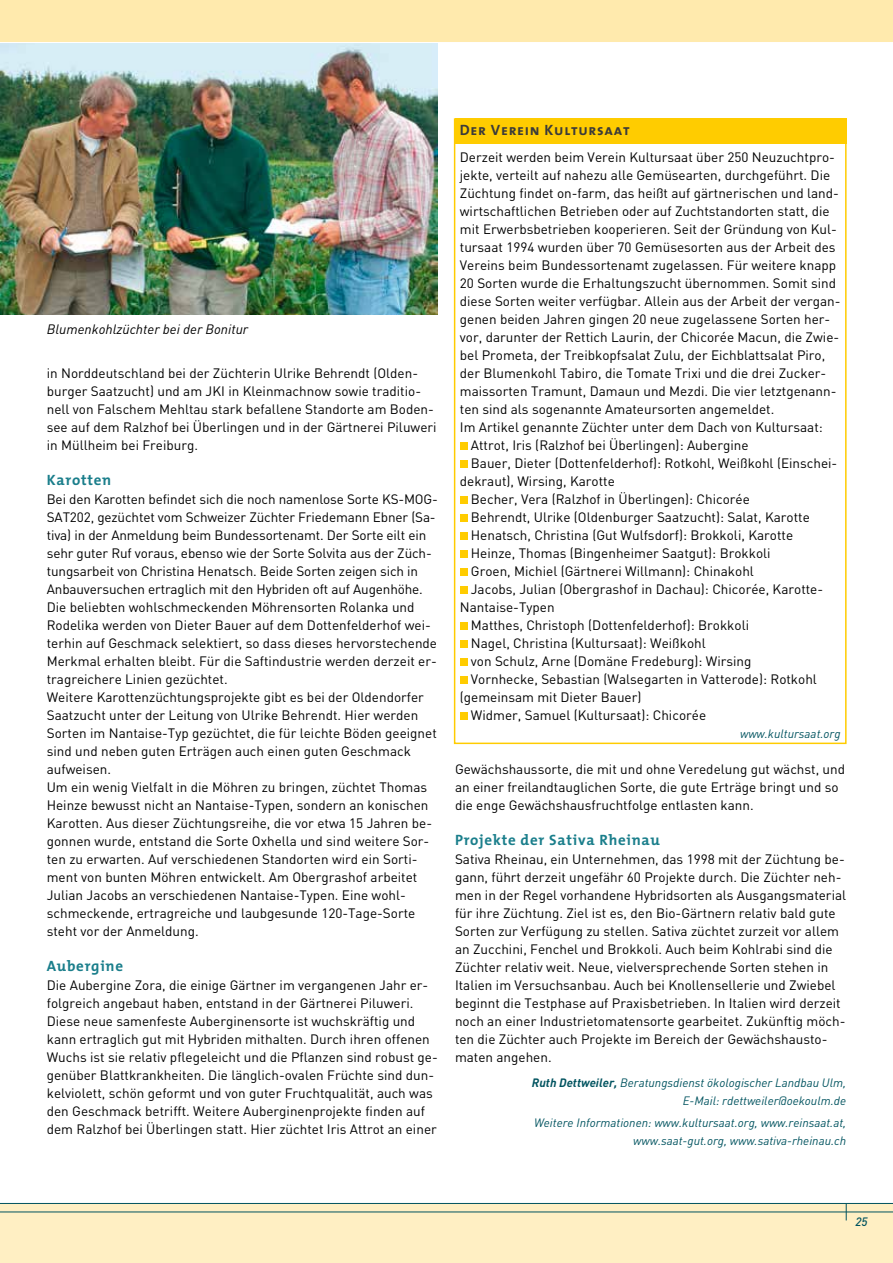
<style>
.page{position:relative;width:893px;height:1263px;background:#fff}
.page>*{position:absolute;margin:0;border:0;box-sizing:border-box;transform-origin:0 0}
.t1{font:700 15px "The Mix";letter-spacing:.05em;color:#1a7e8b}
.t2{font:15px "The Mix Bold Caps";letter-spacing:.05em;color:#3b3b3a}
.t3{font:13.5px/18px "DIN";color:#000}
.t4{font:italic 13.5px "DIN";color:#000}
.t5{font:italic 12px/18px "DIN";color:#00535f;text-align:right}
.t6{font:italic 500 12px "DIN";color:#00535f}
.s1{font-weight:700}
</style>
<div class="page">
<div style="left:455px;top:118px;width:391px;height:26px;background:#fc0"></div>
<img style="left:0;top:43px;width:438px;height:272px">
<div style="left:0;top:1203px;width:893px;height:60px;background:#ffefc3"></div>
<svg style="left:846px;top:1204px;width:1px;height:16px"></svg>
<hr style="left:0;top:1203px;width:893px;height:1px;background:#00535f">
<hr style="left:0;top:1211px;width:893px;height:1px;background:#00535f">
<div style="left:0;top:0;width:893px;height:43px;background:#ffeaad"></div>
<div style="left:460px;top:442px;width:7px;height:8px;background:#fc0"></div>
<div style="left:460px;top:460px;width:7px;height:8px;background:#fc0"></div>
<div style="left:460px;top:496px;width:7px;height:8px;background:#fc0"></div>
<div style="left:460px;top:514px;width:7px;height:8px;background:#fc0"></div>
<div style="left:460px;top:532px;width:7px;height:8px;background:#fc0"></div>
<div style="left:460px;top:550px;width:7px;height:8px;background:#fc0"></div>
<div style="left:460px;top:568px;width:7px;height:8px;background:#fc0"></div>
<div style="left:460px;top:586px;width:7px;height:8px;background:#fc0"></div>
<div style="left:460px;top:622px;width:7px;height:8px;background:#fc0"></div>
<div style="left:460px;top:640px;width:7px;height:8px;background:#fc0"></div>
<div style="left:460px;top:658px;width:7px;height:8px;background:#fc0"></div>
<div style="left:460px;top:676px;width:7px;height:8px;background:#fc0"></div>
<div style="left:460px;top:712px;width:7px;height:8px;background:#fc0"></div>
<div style="left:454px;top:118px;width:393px;height:626px;border:2px solid #fc0"></div>
<hr style="left:0;top:42px;width:893px;height:1px;background:#fff">
<p class="t4" style="left:47px;top:321px;width:203px">Blumenkohlzüchter bei der Bonitur</p>
<p class="t3" style="left:47px;top:364px;width:391px">in Norddeutschland bei der Züchterin Ulrike Behrendt (Olden&shy;burger Saatzucht) und am JKI in Kleinmachnow sowie traditio&shy;nell von Falschem Mehltau stark befallene Standorte am Boden&shy;see auf dem Ralzhof bei Überlingen und in der Gärtnerei Piluweri in Müllheim bei Freiburg.</p>
<p class="t1" style="left:47px;top:467px;width:66px">Karotten</p>
<p class="t3" style="left:47px;top:490px;width:393px">Bei den Karotten befindet sich die noch namenlose Sorte KS-MOG-SAT202, gezüchtet vom Schweizer Züchter Friedemann Ebner (Sa&shy;tiva) in der Anmeldung beim Bundessortenamt. Der Sorte eilt ein sehr guter Ruf voraus, ebenso wie der Sorte Solvita aus der Züch&shy;tungsarbeit von Christina Henatsch. Beide Sorten zeigen sich in Anbauversuchen ertraglich mit den Hybriden oft auf Augenhöhe.<br>Die beliebten wohlschmeckenden Möhrensorten Rolanka und Rodelika werden von Dieter Bauer auf dem Dottenfelderhof wei&shy;terhin auf Geschmack selektiert, so dass dieses hervorstechende Merkmal erhalten bleibt. Für die Saftindustrie werden derzeit er&shy;tragreichere Linien gezüchtet.<br>Weitere Karottenzüchtungsprojekte gibt es bei der Oldendorfer Saatzucht unter der Leitung von Ulrike Behrendt. Hier werden Sorten im Nantaise-Typ gezüchtet, die für leichte Böden geeignet sind und neben guten Erträgen auch einen guten Geschmack aufweisen.<br>Um ein wenig Vielfalt in die Möhren zu bringen, züchtet Thomas Heinze bewusst nicht an Nantaise-Typen, sondern an konischen Karotten. Aus dieser Züchtungsreihe, die vor etwa 15 Jahren be&shy;gonnen wurde, entstand die Sorte Oxhella und sind weitere Sor&shy;ten zu erwarten. Auf verschiedenen Standorten wird ein Sorti&shy;ment von bunten Möhren entwickelt. Am Obergrashof arbeitet Julian Jacobs an verschiedenen Nantaise-Typen. Eine wohl&shy;schmeckende, ertragreiche und laubgesunde 120-Tage-Sorte steht vor der Anmeldung.</p>
<p class="t1" style="left:47px;top:953px;width:78px">Aubergine</p>
<p class="t3" style="left:47px;top:976px;width:392px">Die Aubergine Zora, die einige Gärtner im vergangenen Jahr er&shy;folgreich angebaut haben, entstand in der Gärtnerei Piluweri.<br>Diese neue samenfeste Auberginensorte ist wuchskräftig und kann ertraglich gut mit Hybriden mithalten. Durch ihren offenen Wuchs ist sie relativ pflegeleicht und die Pflanzen sind robust ge&shy;genüber Blattkrankheiten. Die länglich-ovalen Früchte sind dun&shy;kelviolett, schön geformt und von guter Fruchtqualität, auch was den Geschmack betrifft. Weitere Auberginenprojekte finden auf dem Ralzhof bei Überlingen statt. Hier züchtet Iris Attrot an einer</p>
<p class="t2" style="left:460px;top:118px;width:171px">Der Verein Kultursaat</p>
<p class="t3" style="left:460px;top:148px;width:377px">Derzeit werden beim Verein Kultursaat über 250 Neuzuchtpro-</p>
<p class="t3" style="left:460px;top:166px;width:372px">jekte, verteilt auf nahezu alle Gemüsearten, durchgeführt. Die</p>
<p class="t3" style="left:460px;top:184px;width:380px">Züchtung findet on-farm, das heißt auf gärtnerischen und land-</p>
<p class="t3" style="left:460px;top:202px;width:371px">wirtschaftlichen Betrieben oder auf Zuchtstandorten statt, die</p>
<p class="t3" style="left:460px;top:220px;width:379px">mit Erwerbsbetrieben kooperieren. Seit der Gründung von Kul-</p>
<p class="t3" style="left:460px;top:238px;width:377px">tursaat 1994 wurden über 70 Gemüsesorten aus der Arbeit des</p>
<p class="t3" style="left:460px;top:256px;width:378px">Vereins beim Bundessortenamt zugelassen. Für weitere knapp</p>
<p class="t3" style="left:460px;top:274px;width:378px">20 Sorten wurde die Erhaltungszucht übernommen. Somit sind</p>
<p class="t3" style="left:460px;top:292px;width:382px">diese Sorten weiter verfügbar. Allein aus der Arbeit der vergan-</p>
<p class="t3" style="left:460px;top:310px;width:372px">genen beiden Jahren gingen 20 neue zugelassene Sorten her-</p>
<p class="t3" style="left:460px;top:328px;width:381px">vor, darunter der Rettich Laurin, der Chicorée Macun, die Zwie-</p>
<p class="t3" style="left:460px;top:346px;width:367px">bel Prometa, der Treibkopfsalat Zulu, der Eichblattsalat Piro,</p>
<p class="t3" style="left:460px;top:364px;width:368px">der Blumenkohl Tabiro, die Tomate Trixi und die drei Zucker-</p>
<p class="t3" style="left:460px;top:382px;width:378px">maissorten Tramunt, Damaun und Mezdi. Die vier letztgenann-</p>
<p class="t3" style="left:460px;top:400px;width:316px">ten sind als sogenannte Amateursorten angemeldet.</p>
<p class="t3" style="left:460px;top:418px;width:364px">Im Artikel genannte Züchter unter dem Dach von Kultursaat:</p>
<p class="t3" style="left:471px;top:436px;width:279px">Attrot, Iris (Ralzhof bei Überlingen): Aubergine</p>
<p class="t3" style="left:471px;top:454px;width:368px">Bauer, Dieter (Dottenfelderhof): Rotkohl, Weißkohl (Einschei-</p>
<p class="t3" style="left:460px;top:472px;width:156px">dekraut), Wirsing, Karotte</p>
<p class="t3" style="left:471px;top:490px;width:280px">Becher, Vera (Ralzhof in Überlingen): Chicorée</p>
<p class="t3" style="left:471px;top:508px;width:340px">Behrendt, Ulrike (Oldenburger Saatzucht): Salat, Karotte</p>
<p class="t3" style="left:471px;top:526px;width:324px">Henatsch, Christina (Gut Wulfsdorf): Brokkoli, Karotte</p>
<p class="t3" style="left:471px;top:544px;width:301px">Heinze, Thomas (Bingenheimer Saatgut): Brokkoli</p>
<p class="t3" style="left:471px;top:562px;width:285px">Groen, Michiel (Gärtnerei Willmann): Chinakohl</p>
<p class="t3" style="left:471px;top:580px;width:354px">Jacobs, Julian (Obergrashof in Dachau): Chicorée, Karotte-</p>
<p class="t3" style="left:460px;top:598px;width:96px">Nantaise-Typen</p>
<p class="t3" style="left:471px;top:616px;width:280px">Matthes, Christoph (Dottenfelderhof): Brokkoli</p>
<p class="t3" style="left:471px;top:634px;width:236px">Nagel, Christina (Kultursaat): Weißkohl</p>
<p class="t3" style="left:471px;top:652px;width:282px">von Schulz, Arne (Domäne Fredeburg): Wirsing</p>
<p class="t3" style="left:471px;top:670px;width:348px">Vornhecke, Sebastian (Walsegarten in Vatterode): Rotkohl</p>
<p class="t3" style="left:460px;top:688px;width:183px">(gemeinsam mit Dieter Bauer)</p>
<p class="t3" style="left:471px;top:706px;width:237px">Widmer, Samuel (Kultursaat): Chicorée</p>
<p class="t5" style="left:740px;top:724px;width:102px">www.kultursaat.org</p>
<p class="t3" style="left:455px;top:760px;width:392px">Gewächshaussorte, die mit und ohne Veredelung gut wächst, und an einer freilandtauglichen Sorte, die gute Erträge bringt und so die enge Gewächshausfruchtfolge entlasten kann.</p>
<p class="t1" style="left:455px;top:827px;width:206px">Projekte der Sativa Rheinau</p>
<p class="t3" style="left:455px;top:850px;width:393px">Sativa Rheinau, ein Unternehmen, das 1998 mit der Züchtung be&shy;gann, führt derzeit ungefähr 60 Projekte durch. Die Züchter neh&shy;men in der Regel vorhandene Hybridsorten als Ausgangsmaterial für ihre Züchtung. Ziel ist es, den Bio-Gärtnern relativ bald gute Sorten zur Verfügung zu stellen. Sativa züchtet zurzeit vor allem an Zucchini, Fenchel und Brokkoli. Auch beim Kohlrabi sind die Züchter relativ weit. Neue, vielversprechende Sorten stehen in Italien im Versuchsanbau. Auch bei Knollensellerie und Zwiebel beginnt die Testphase auf Praxisbetrieben. In Italien wird derzeit noch an einer Industrietomatensorte gearbeitet. Zukünftig möch&shy;ten die Züchter auch Projekte im Bereich der Gewächshausto&shy;maten angehen.</p>
<p class="t5" style="left:532px;top:1073px;width:316px"><span class="s1">Ruth Dettweiler,</span> Beratungsdienst ökologischer Landbau Ulm,<br>E-Mail: rdettweiler@oekoulm.de</p>
<p class="t5" style="left:534px;top:1113px;width:314px">Weitere Informationen: www.kultursaat.org, www.reinsaat.at, www.saat-gut.org, www.sativa-rheinau.ch</p>
<p class="t6" style="left:855px;top:1214px;width:14px">25</p>
</div>
